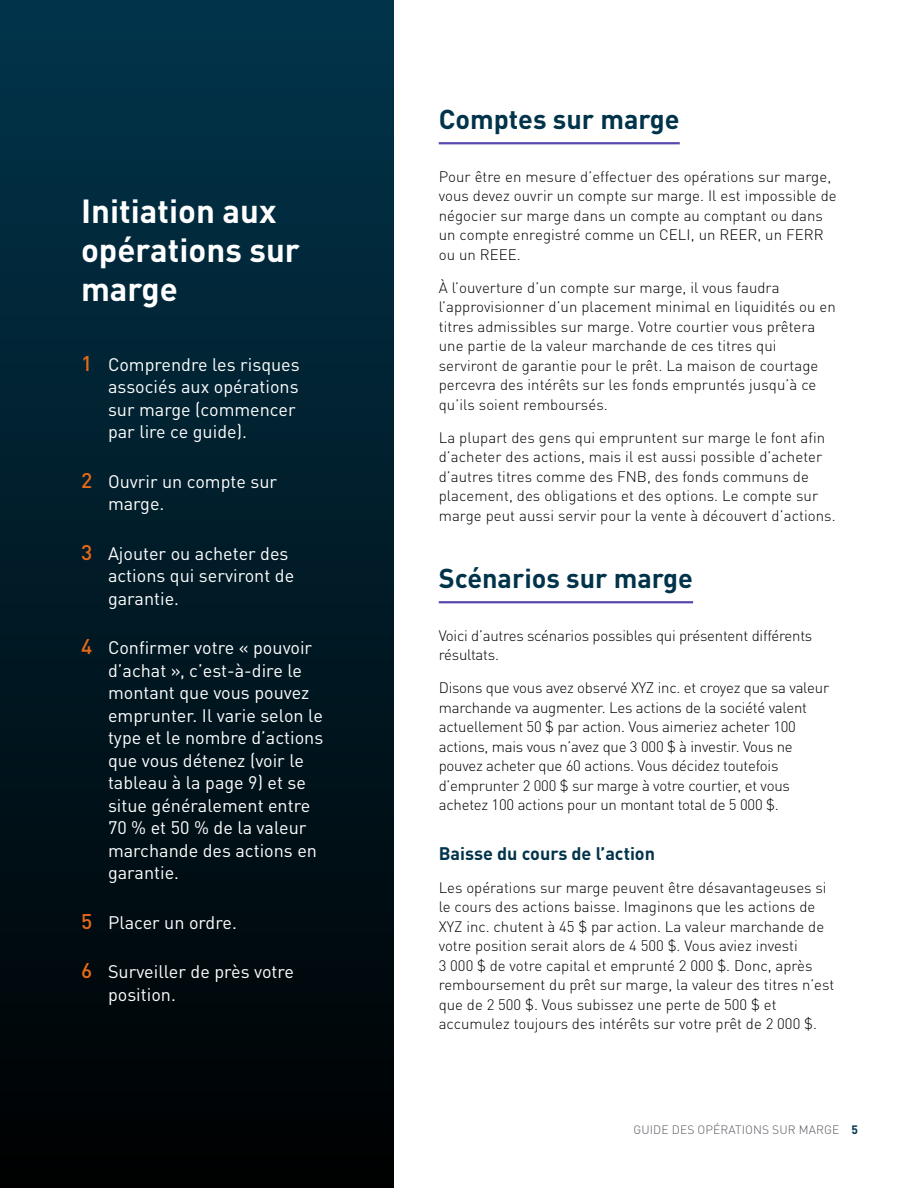
<style>
.page{position:relative;width:918px;height:1188px;background:#fff}
.page>*{position:absolute;margin:0;border:0;box-sizing:border-box;transform-origin:0 0}
.Header2_1col{font:700 33px/39px "DIN Pro";color:#fff}
.Header2_1col-2{font:700 27px "DIN Pro";color:#01344b}
.Bullets_-_numbers{font:18px/22.5px "DIN Pro";color:#fff}
.header_3_1_col{font:700 18px "DIN Pro";color:#01344b}
.Body_text_1-col{font:300 15px/19.5px "DIN Pro";letter-spacing:-.005em;color:#000}
.Body_text_1-col-2{font:300 15px/19.5px "DIN Pro";letter-spacing:-.025em;color:#000}
.t1{font:300 12px "DIN Pro";letter-spacing:.01em;color:#55595f}
.s1{font-weight:500;font-size:21px;color:#e56919}
.s2{font-weight:700;color:#01344b}
</style>
<div class="page">
<hr style="left:439px;top:142px;width:241px;height:2px;background:#5948ad">
<hr style="left:439px;top:601px;width:254px;height:2px;background:#5948ad">
<div style="left:0;top:0;width:394px;height:1188px;background:linear-gradient(to bottom,#01344b,#000001)"></div>
<h2 class="Header2_1col" style="left:81px;top:190px;width:220px">Initiation aux opérations sur marge</h2>
<p class="Bullets_-_numbers" style="left:108px;top:352px;width:193px;text-indent:-27px"><span class="s1">1</span> Comprendre les risques associés aux opérations sur marge (commencer par lire ce guide).</p>
<p class="Bullets_-_numbers" style="left:108px;top:469px;width:171px;text-indent:-27px"><span class="s1">2</span> Ouvrir un compte sur marge.</p>
<p class="Bullets_-_numbers" style="left:108px;top:541px;width:188px;text-indent:-27px"><span class="s1">3</span> Ajouter ou acheter des actions qui serviront de garantie.</p>
<p class="Bullets_-_numbers" style="left:108px;top:636px;width:217px;text-indent:-27px"><span class="s1">4</span> Confirmer votre « pouvoir d’achat », c’est-à-dire le montant que vous pouvez emprunter. Il varie selon le type et le nombre d’actions que vous détenez (voir le tableau à la page 9) et se situe généralement entre<br>70 % et 50 % de la valeur marchande des actions en garantie.</p>
<p class="Bullets_-_numbers" style="left:81px;top:910px;width:157px"><span class="s1">5</span> Placer un ordre.</p>
<p class="Bullets_-_numbers" style="left:108px;top:960px;width:188px;text-indent:-27px"><span class="s1">6</span> Surveiller de près votre position.</p>
<h2 class="Header2_1col-2" style="left:439px;top:98px;width:243px">Comptes sur marge</h2>
<p class="Body_text_1-col" style="left:439px;top:166px;width:400px">Pour être en mesure d’effectuer des opérations sur marge, vous devez ouvrir un compte sur marge. I l est impossible de négocier sur marge dans un compte au comptant ou dans un compte enregistré comme un CELI , un REER</p>
<p class="Body_text_1-col" style="left:757px;top:224px;width:48px">, un FERR</p>
<p class="Body_text_1-col" style="left:439px;top:244px;width:51px">ou un REEE</p>
<p class="Body_text_1-col" style="left:517px;top:244px;width:5px">.</p>
<p class="Body_text_1-col" style="left:439px;top:277px;width:399px">À l’ouverture d’un compte sur marge, il vous faudra l’approvisionner d’un placement minimal en liquidités ou en titres admissibles sur marge. Votre courtier vous prêtera une partie de la valeur marchande de ces titres qui serviront de garantie pour le prêt. La maison de courtage percevra des intérêts sur les fonds empruntés jusqu’à ce qu’ils soient remboursés.</p>
<p class="Body_text_1-col" style="left:439px;top:427px;width:399px">La plupart des gens qui empruntent sur marge le font afin d’acheter des actions, mais il est aussi possible d’acheter d’autres titres comme des FN B, des fonds communs de placement, des obligations et des options. Le compte sur marge peut aussi servir pour la vente à découvert d’actions.</p>
<h2 class="Header2_1col-2" style="left:439px;top:557px;width:256px">Scénarios sur marge</h2>
<p class="Body_text_1-col-2" style="left:439px;top:625px;width:375px">Voici d’autres scénarios possibles qui présentent différents résultats.</p>
<p class="Body_text_1-col" style="left:439px;top:677px;width:392px">D isons que vous avez observé XYZ inc. et croyez que sa valeur marchande va augmenter. Les actions de la société valent actuellement 50 $ par action. Vous aimeriez acheter 100 actions, mais vous n’avez que 3 000 $ à investir. Vous ne pouvez acheter que 60 actions. Vous décidez toutefois d’emprunter 2 000 $ sur marge à votre courtier, et vous achetez 100 actions pour un montant total de 5 000 $.</p>
<p class="header_3_1_col" style="left:439px;top:839px;width:218px">Baisse du cours de l’action</p>
<p class="Body_text_1-col" style="left:439px;top:877px;width:397px">Les opérations sur marge peuvent être désavantageuses si le cours des actions baisse. I maginons que les actions de XYZ inc. chutent à 45 $ par action. La valeur marchande de votre position serait alors de 4 500 $. Vous aviez investi<br>3 000 $ de votre capital et emprunté 2 000 $. Donc, après remboursement du prêt sur marge, la valeur des titres n’est que de 2 500 $. Vous subissez une perte de 500 $ et accumulez toujours des intérêts sur votre prêt de 2 000 $.</p>
<p class="t1" style="left:633px;top:1121px;width:226px">Guide des opérations sur marge <span class="s2">5</span></p>
</div>
